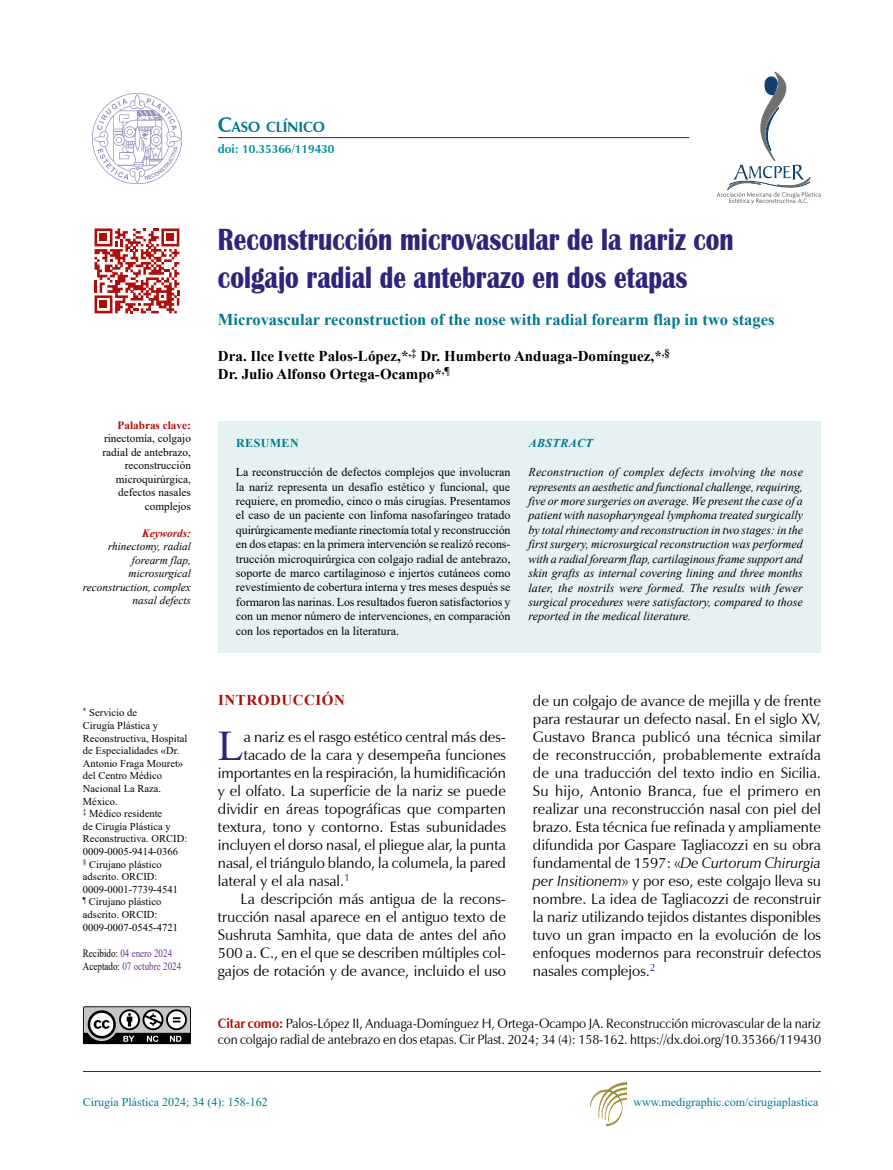
<style>
.page{position:relative;width:893px;height:1170px;background:#fff}
.page>*{position:absolute;margin:0;border:0;box-sizing:border-box;transform-origin:0 0}
.t1{font:42.15px "Times New Roman";color:#2e247a}
.t2{font:700 31.5px/37.8px "Britannic";letter-spacing:.005em;color:#2e247a;scale:.8 1}
.t3{font:700 16.5px "Times New Roman";color:#007a8d}
.t4{font:15px/18px "Zapf Humanist 601 BT";color:#000;text-align:justify}
.t5{font:700 15px/18px "Times New Roman";color:#000}
.t6{font:700 15px "Times New Roman";letter-spacing:.035em;color:#ae0f0a}
.t7{font:700 14.7px "Zapf Humanist 601 BT";color:#007a8d}
.t8{font:13.5px/16.2px "Zapf Humanist 601 BT";letter-spacing:-.005em;color:#000;scale:.95 1}
.t9{font:12px/14.4px "Times New Roman";color:#000;text-align:justify}
.t10{font:italic 12px/14.4px "Times New Roman";color:#000;text-align:justify}
.t11{font:12px "Times New Roman";color:#007a8d}
.t12{font:700 12px "Zapf Humanist 601 BT";color:#0090a1}
.t13{font:italic 700 12px "Times New Roman";letter-spacing:.035em;color:#007a8d}
.t14{font:700 12px "Times New Roman";letter-spacing:.035em;color:#007a8d}
.t15{font:11.25px/13.5px "Times New Roman";color:#000;text-align:right}
.t16{font:italic 11.25px/13.5px "Times New Roman";color:#000;text-align:right}
.t17{font:11.25px/13.5px "Times New Roman";color:#6e368c;scale:.8 1}
.t18{font:700 11.25px "Times New Roman";color:#ae0f0a}
.t19{font:italic 700 11.25px "Times New Roman";color:#ae0f0a}
.t20{font:10.5px/12.6px "Times New Roman";color:#000}
.s1{font-size:21px}
.s2{color:#000}
.s3{font-style:italic}
.s4{font-weight:700;color:#ae0f0a}
</style>
<div class="page">
<hr style="left:83px;top:1071px;width:738px;height:1px;background:#2e247a">
<svg style="left:717px;top:72px;width:104px;height:132px"></svg>
<svg style="left:83px;top:1006px;width:108px;height:38px"></svg>
<img style="left:591px;top:1082px;width:36px;height:43px">
<hr style="left:218px;top:137px;width:471px;height:1px;background:#2e247a">
<img style="left:92px;top:93px;width:90px;height:90px">
<div style="left:218px;top:421px;width:301px;height:231px;background:#e6f1f4"></div>
<div style="left:519px;top:421px;width:302px;height:231px;background:#e6f1f4"></div>
<svg style="left:95px;top:228px;width:84px;height:85px"></svg>
<div style="left:100px;top:234px;width:7px;height:7px;background:#ae0f0a"></div>
<div style="left:100px;top:300px;width:7px;height:8px;background:#ae0f0a"></div>
<div style="left:167px;top:234px;width:7px;height:7px;background:#ae0f0a"></div>
<p class="t7" style="left:218px;top:117px;width:109px"><span class="s1">C</span>ASO CLÍNICO</p>
<p class="t12" style="left:218px;top:141px;width:118px">doi: 10.35366/119430</p>
<p class="t18" style="left:118px;top:417px;width:75px">Palabras clave:</p>
<p class="t15" style="left:103px;top:431px;width:90px">rinectomía, colgajo radial de antebrazo, reconstrucción microquirúrgica, defectos nasales complejos</p>
<p class="t19" style="left:142px;top:525px;width:50px">Keywords:</p>
<p class="t16" style="left:83px;top:539px;width:110px">rhinectomy, radial forearm flap, microsurgical reconstruction, complex nasal defects</p>
<p class="t20" style="left:83px;top:706px;width:106px"><sup>*</sup> Servicio de<br>Cirugía Plástica y<br>Reconstructiva, Hospital de Especialidades «Dr.<br>Antonio Fraga Mouret» del Centro Médico<br>Nacional La Raza.<br>México.<br><sup>‡</sup> Médico residente<br>de Cirugía Plástica y<br>Reconstructiva. ORCID:<br>0009-0005-9414-0366<br><sup>§</sup> Cirujano plástico adscrito. ORCID:<br>0009-0001-7739-4541<br><sup>¶</sup> Cirujano plástico adscrito. ORCID:<br>0009-0007-0545-4721</p>
<p class="t17" style="left:83px;top:945px;width:124px"><span class="s2">Recibido:</span> 04 enero 2024<br><span class="s2">Aceptado:</span> 07 octubre 2024</p>
<h2 class="t2" style="left:218px;top:221px;width:646px">Reconstrucción microvascular de la nariz con colgajo radial de antebrazo en dos etapas</h2>
<p class="t3" style="left:218px;top:308px;width:558px">Microvascular reconstruction of the nose with radial forearm flap in two stages</p>
<p class="t5" style="left:218px;top:347px;width:453px">Dra. Ilce Ivette Palos-López,*<sup>,‡</sup> Dr. Humberto Anduaga-Domínguez,*<sup>,§<br></sup>Dr. Julio Alfonso Ortega-Ocampo*<sup>,¶</sup></p>
<p class="t14" style="left:236px;top:434px;width:64px">RESUMEN</p>
<p class="t9" style="left:236px;top:464px;width:276px">La reconstrucción de defectos complejos que involucran la nariz representa un desafío estético y funcional, que requiere, en promedio, cinco o más cirugías. Presentamos el caso de un paciente con linfoma nasofaríngeo tratado quirúrgicamente mediante rinectomía total y reconstrucción en dos etapas: en la primera intervención se realizó recons&shy;trucción microquirúrgica con colgajo radial de antebrazo, soporte de marco cartilaginoso e injertos cutáneos como revestimiento de cobertura interna y tres meses después se formaron las narinas. Los resultados fueron satisfactorios y con un menor número de intervenciones, en comparación con los reportados en la literatura.</p>
<p class="t13" style="left:529px;top:435px;width:66px">ABSTRACT</p>
<p class="t10" style="left:528px;top:464px;width:276px">Reconstruction of complex defects involving the nose represents an aesthetic and functional challenge, requiring, five or more surgeries on average. We present the case of a patient with nasopharyngeal lymphoma treated surgically by total rhinectomy and reconstruction in two stages: in the first surgery, microsurgical reconstruction was performed with a radial forearm flap, cartilaginous frame support and skin grafts as internal covering lining and three months later, the nostrils were formed. The results with fewer surgical procedures were satisfactory, compared to those reported in the medical literature.</p>
<p class="t6" style="left:218px;top:688px;width:128px">INTRODUCCIÓN</p>
<h1 class="t1" style="left:218px;top:716px;width:27px">L</h1>
<p class="t4" style="left:244px;top:727px;width:264px">a nariz es el rasgo estético central más des-</p>
<p class="t4" style="left:244px;top:745px;width:264px">tacado de la cara y desempeña funciones</p>
<p class="t4" style="left:218px;top:763px;width:289px">importantes en la respiración, la humidificación</p>
<p class="t4" style="left:218px;top:781px;width:290px">y el olfato. La superficie de la nariz se puede</p>
<p class="t4" style="left:218px;top:799px;width:290px">dividir en áreas topográficas que comparten</p>
<p class="t4" style="left:218px;top:817px;width:290px">textura, tono y contorno. Estas subunidades</p>
<p class="t4" style="left:218px;top:835px;width:290px">incluyen el dorso nasal, el pliegue alar, la punta</p>
<p class="t4" style="left:218px;top:853px;width:289px">nasal, el triángulo blando, la columela, la pared</p>
<p class="t4" style="left:218px;top:871px;width:134px">lateral y el ala nasal.<sup>1</sup></p>
<p class="t4" style="left:240px;top:889px;width:267px">La descripción más antigua de la recons-</p>
<p class="t4" style="left:218px;top:907px;width:290px">trucción nasal aparece en el antiguo texto de</p>
<p class="t4" style="left:218px;top:925px;width:290px">Sushruta Samhita, que data de antes del año</p>
<p class="t4" style="left:218px;top:943px;width:289px">500 a. C., en el que se describen múltiples col-</p>
<p class="t4" style="left:218px;top:961px;width:290px">gajos de rotación y de avance, incluido el uso</p>
<p class="t4" style="left:533px;top:691px;width:290px">de un colgajo de avance de mejilla y de frente para restaurar un defecto nasal. En el siglo XV, Gustavo Branca publicó una técnica similar de reconstrucción, probablemente extraída de una traducción del texto indio en Sicilia.<br>Su hijo, Antonio Branca, fue el primero en realizar una reconstrucción nasal con piel del brazo. Esta técnica fue refinada y ampliamente difundida por Gaspare Tagliacozzi en su obra fundamental de 1597: «<span class="s3">De Curtorum Chirurgia per Insitionem</span>» y por eso, este colgajo lleva su nombre. La idea de Tagliacozzi de reconstruir la nariz utilizando tejidos distantes disponibles tuvo un gran impacto en la evolución de los enfoques modernos para reconstruir defectos nasales complejos.<sup>2</sup></p>
<p class="t8" style="left:218px;top:1015px;width:637px"><span class="s4">Citar como:</span> Palos-López II, Anduaga-Domínguez H, Ortega-Ocampo JA. Reconstrucción microvascular de la nariz con colgajo radial de antebrazo en dos etapas. Cir Plast. 2024; 34 (4): 158-162. https://dx.doi.org/10.35366/119430</p>
<p class="t11" style="left:83px;top:1093px;width:186px">Cirugía Plástica 2024; 34 (4): 158-162</p>
<p class="t11" style="left:633px;top:1093px;width:187px">www.medigraphic.com/cirugiaplastica</p>
</div>
